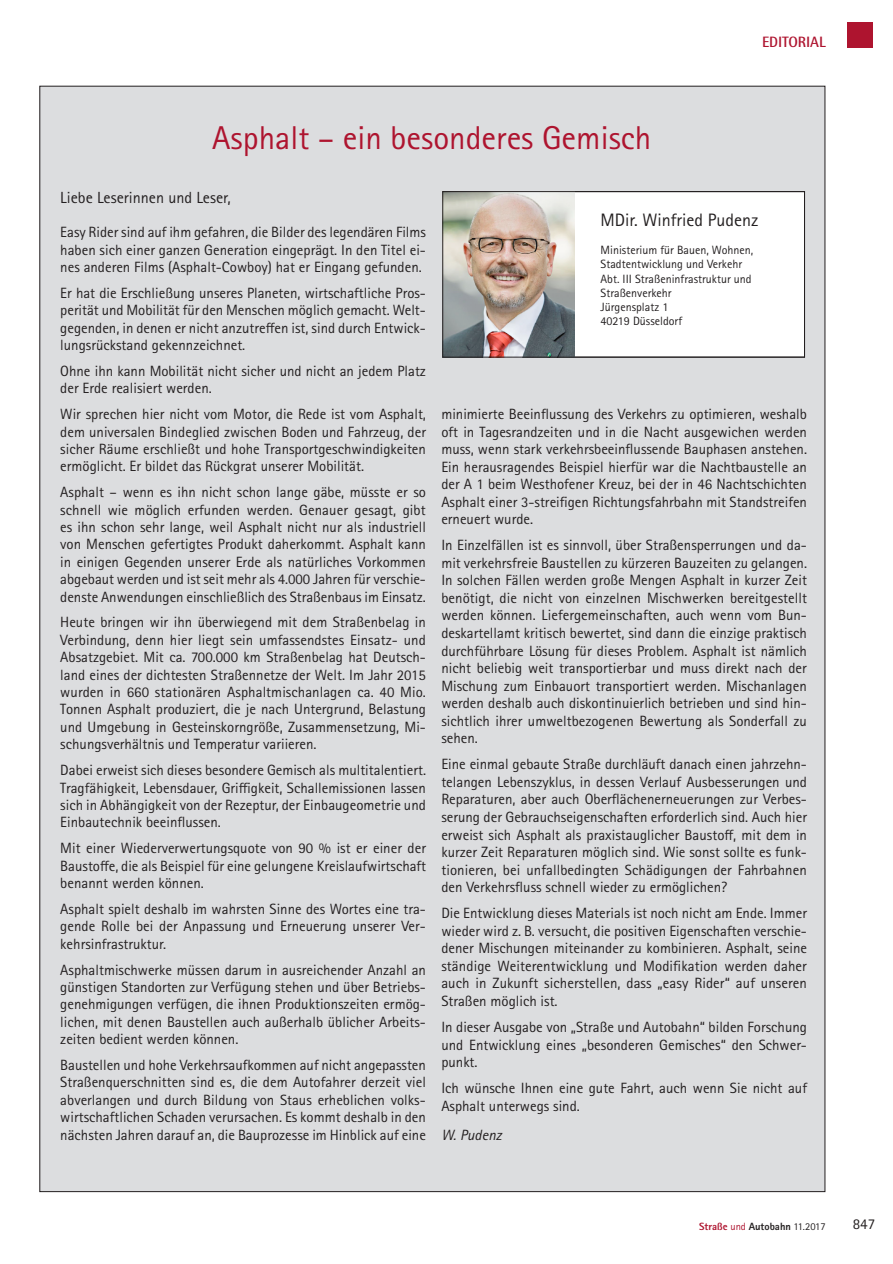
<style>
.page{position:relative;width:893px;height:1264px;background:#fff}
.page>*{position:absolute;margin:0;border:0;box-sizing:border-box;transform-origin:0 0}
.t1{font:33px "Rotis Sans Serif W1 G";color:#ae142f}
.t2{font:18px "Rotis Sans Serif W1 G";color:#231f20}
.t3{font:16.2px "Rotis Sans Serif W1 G";color:#231f20}
.t4{font:700 15px "Rotis Semi Sans W1 G";letter-spacing:-.005em;color:#ae142f}
.t5{font:15px "Rotis Sans Serif W1 G";color:#231f20}
.t6{font:14.85px/17.4px "Rotis Sans Serif W1 G";color:#231f20;text-align:justify}
.t7{font:italic 14.85px "Rotis Sans Serif W1 G";color:#231f20}
.t8{font:12px/14.2px "Rotis Sans Serif W1 G";color:#231f20}
.t9{font:800 10.5px "Rotis Sans Serif W1 G";color:#231f20}
.s1{color:#ae142f}
.s2{font-weight:400;color:#ae142f}
.s3{font-weight:400}
</style>
<div class="page">
<div style="left:847px;top:22px;width:25px;height:26px;background:#ae142f"></div>
<div style="left:40px;top:86px;width:785px;height:1105px;background:#dcdddf"></div>
<div style="left:443px;top:192px;width:361px;height:165px;background:#fff"></div>
<img style="left:445px;top:193px;width:130px;height:162px">
<div style="left:443px;top:191px;width:362px;height:166px;border:1px solid #231f20"></div>
<h1 class="t1" style="left:212px;top:118px;width:441px">Asphalt – ein besonderes Gemisch</h1>
<p class="t4" style="left:762px;top:32px;width:65px">EDITORIAL</p>
<p class="t3" style="left:60px;top:188px;width:172px">Liebe Leserinnen und Leser,</p>
<p class="t6" style="left:60px;top:223px;width:367px">Easy Rider sind auf ihm gefahren, die Bilder des legendären Films haben sich einer ganzen Generation eingeprägt. In den Titel ei&shy;nes anderen Films (Asphalt-Cowboy) hat er Eingang gefunden.</p>
<p class="t6" style="left:60px;top:284px;width:367px">Er hat die Erschließung unseres Planeten, wirtschaftliche Pros&shy;perität und Mobilität für den Menschen möglich gemacht. Welt&shy;gegenden, in denen er nicht anzutreffen ist, sind durch Entwick&shy;lungsrückstand gekennzeichnet.</p>
<p class="t6" style="left:60px;top:362px;width:367px">Ohne ihn kann Mobilität nicht sicher und nicht an jedem Platz der Erde realisiert werden.</p>
<p class="t6" style="left:60px;top:405px;width:367px">Wir sprechen hier nicht vom Motor, die Rede ist vom Asphalt, dem universalen Bindeglied zwischen Boden und Fahrzeug, der sicher Räume erschließt und hohe Transportgeschwindigkeiten ermöglicht. Er bildet das Rückgrat unserer Mobilität.</p>
<p class="t6" style="left:60px;top:483px;width:367px">Asphalt – wenn es ihn nicht schon lange gäbe, müsste er so schnell wie möglich erfunden werden. Genauer gesagt, gibt es ihn schon sehr lange, weil Asphalt nicht nur als industriell von Menschen gefertigtes Produkt daherkommt. Asphalt kann in einigen Gegenden unserer Erde als natürliches Vorkommen abgebaut werden und ist seit mehr als 4.000 Jahren für verschie&shy;denste Anwendungen einschließlich des Straßenbaus im Einsatz.</p>
<p class="t6" style="left:60px;top:614px;width:367px">Heute bringen wir ihn überwiegend mit dem Straßenbelag in Verbindung, denn hier liegt sein umfassendstes Einsatz- und Absatzgebiet. Mit ca. 700.000 km Straßenbelag hat Deutsch&shy;land eines der dichtesten Straßennetze der Welt. Im Jahr 2015 wurden in 660 stationären Asphaltmischanlagen ca. 40 Mio.<br>Tonnen Asphalt produziert, die je nach Untergrund, Belastung und Umgebung in Gesteinskorngröße, Zusammensetzung, Mi&shy;schungsverhältnis und Temperatur variieren.</p>
<p class="t6" style="left:60px;top:761px;width:367px">Dabei erweist sich dieses besondere Gemisch als multitalentiert.<br>Tragfähigkeit, Lebensdauer, Griffigkeit, Schallemissionen lassen sich in Abhängigkeit von der Rezeptur, der Einbaugeometrie und Einbautechnik beeinflussen.</p>
<p class="t6" style="left:60px;top:839px;width:367px">Mit einer Wiederverwertungsquote von 90 % ist er einer der Baustoffe, die als Beispiel für eine gelungene Kreislaufwirtschaft benannt werden können.</p>
<p class="t6" style="left:60px;top:900px;width:367px">Asphalt spielt deshalb im wahrsten Sinne des Wortes eine tra&shy;gende Rolle bei der Anpassung und Erneuerung unserer Ver&shy;kehrsinfrastruktur.</p>
<p class="t6" style="left:60px;top:960px;width:367px">Asphaltmischwerke müssen darum in ausreichender Anzahl an günstigen Standorten zur Verfügung stehen und über Betriebs&shy;genehmigungen verfügen, die ihnen Produktionszeiten ermög&shy;lichen, mit denen Baustellen auch außerhalb üblicher Arbeits&shy;zeiten bedient werden können.</p>
<p class="t6" style="left:60px;top:1056px;width:367px">Baustellen und hohe Verkehrsaufkommen auf nicht angepassten Straßenquerschnitten sind es, die dem Autofahrer derzeit viel abverlangen und durch Bildung von Staus erheblichen volks&shy;wirtschaftlichen Schaden verursachen. Es kommt deshalb in den nächsten Jahren darauf an, die Bauprozesse im Hinblick auf eine</p>
<p class="t2" style="left:601px;top:209px;width:159px">MDir. Winfried Pudenz</p>
<p class="t8" style="left:601px;top:243px;width:154px">Ministerium für Bauen, Wohnen,<br>Stadtentwicklung und Verkehr<br>Abt. III Straßeninfrastruktur und<br>Straßenverkehr<br>Jürgensplatz 1<br>40219 Düsseldorf</p>
<p class="t6" style="left:441px;top:405px;width:367px">minimierte Beeinflussung des Verkehrs zu optimieren, weshalb oft in Tagesrandzeiten und in die Nacht ausgewichen werden muss, wenn stark verkehrsbeeinflussende Bauphasen anstehen.<br>Ein herausragendes Beispiel hierfür war die Nachtbaustelle an der A 1 beim Westhofener Kreuz, bei der in 46 Nachtschichten Asphalt einer 3-streifigen Richtungsfahrbahn mit Standstreifen erneuert wurde.</p>
<p class="t6" style="left:441px;top:536px;width:367px">In Einzelfällen ist es sinnvoll, über Straßensperrungen und da&shy;mit verkehrsfreie Baustellen zu kürzeren Bauzeiten zu gelangen.<br>In solchen Fällen werden große Mengen Asphalt in kurzer Zeit benötigt, die nicht von einzelnen Mischwerken bereitgestellt werden können. Liefergemeinschaften, auch wenn vom Bun&shy;deskartellamt kritisch bewertet, sind dann die einzige praktisch durchführbare Lösung für dieses Problem. Asphalt ist nämlich nicht beliebig weit transportierbar und muss direkt nach der Mischung zum Einbauort transportiert werden. Mischanlagen werden deshalb auch diskontinuierlich betrieben und sind hin&shy;sichtlich ihrer umweltbezogenen Bewertung als Sonderfall zu sehen.</p>
<p class="t6" style="left:441px;top:755px;width:367px">Eine einmal gebaute Straße durchläuft danach einen jahrzehn&shy;telangen Lebenszyklus, in dessen Verlauf Ausbesserungen und Reparaturen, aber auch Oberflächenerneuerungen zur Verbes&shy;serung der Gebrauchseigenschaften erforderlich sind. Auch hier erweist sich Asphalt als praxistauglicher Baustoff, mit dem in kurzer Zeit Reparaturen möglich sind. Wie sonst sollte es funk&shy;tionieren, bei unfallbedingten Schädigungen der Fahrbahnen den Verkehrsfluss schnell wieder zu ermöglichen?</p>
<p class="t6" style="left:441px;top:904px;width:367px">Die Entwicklung dieses Materials ist noch nicht am Ende. Immer wieder wird z. B. versucht, die positiven Eigenschaften verschie&shy;dener Mischungen miteinander zu kombinieren. Asphalt, seine ständige Weiterentwicklung und Modifikation werden daher auch in Zukunft sicherstellen, dass „easy Rider“ auf unseren Straßen möglich ist.</p>
<p class="t6" style="left:441px;top:1018px;width:367px">In dieser Ausgabe von „Straße und Autobahn“ bilden Forschung und Entwicklung eines „besonderen Gemisches“ den Schwer&shy;punkt.</p>
<p class="t6" style="left:441px;top:1079px;width:367px">Ich wünsche Ihnen eine gute Fahrt, auch wenn Sie nicht auf<br>Asphalt unterwegs sind.</p>
<p class="t7" style="left:441px;top:1125px;width:62px">W. Pudenz</p>
<p class="t9" style="left:699px;top:1219px;width:128px"><span class="s1">Straße</span> <span class="s2">und</span> Autobahn <span class="s3">11.2017</span></p>
<p class="t5" style="left:853px;top:1215px;width:24px">847</p>
</div>
